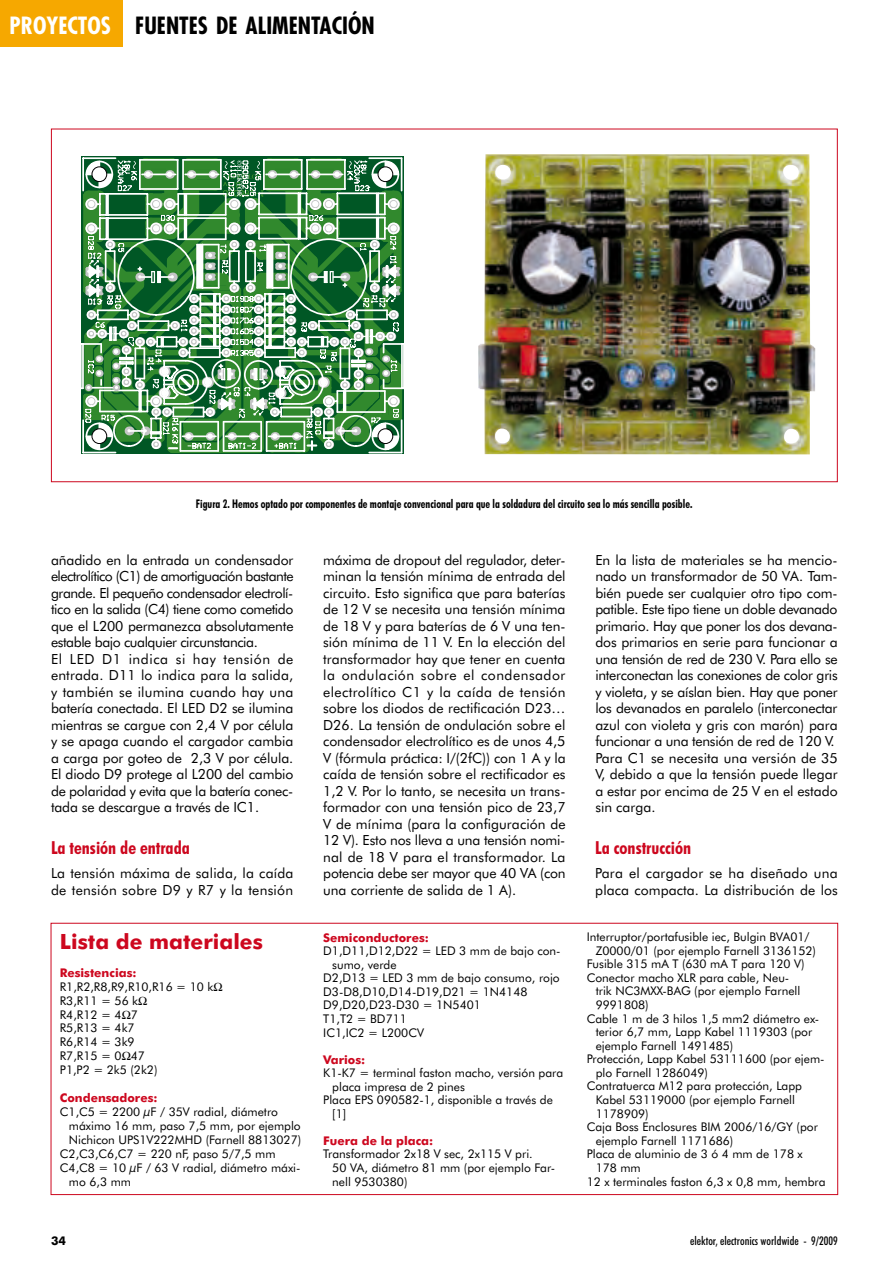
<style>
.page{position:relative;width:893px;height:1263px;background:#fff}
.page>*{position:absolute;margin:0;border:0;box-sizing:border-box;transform-origin:0 0}
.t1{font:700 condensed 23.1px "Futura";color:#000}
.t2{font:700 21px "Futura BT";color:#cd071e}
.t3{font:700 condensed 18px "Futura BT";color:#cd071e}
.t4{font:13.95px/16.5px "Futura BT";letter-spacing:-.005em;color:#000}
.t5{font:13.95px/16.5px "Futura BT";letter-spacing:.015em;color:#000}
.t6{font:12px/14px "Futura BT";color:#000}
.t7{font:700 condensed 12px "Futura BT";color:#000;scale:.9 1}
.t8{font:700 12px "Futura BT";color:#cd071e}
.t9{font:500 condensed 12px "Futura BT";color:#000}
.t10{font:700 12px "Futura BT";color:#000}
.s1{color:#fff}
</style>
<div class="page">
<div style="left:0;top:0;width:123px;height:46px;background:#f6a800"></div>
<svg style="left:81px;top:156px;width:323px;height:298px"></svg>
<div style="left:92px;top:167px;width:15px;height:15px;background:#fff;border-radius:50%"></div>
<div style="left:92px;top:167px;width:15px;height:15px;border:1px solid #000;border-radius:50%"></div>
<div style="left:92px;top:429px;width:15px;height:14px;background:#fff;border-radius:50%"></div>
<div style="left:92px;top:429px;width:15px;height:15px;border:1px solid #000;border-radius:50%"></div>
<div style="left:378px;top:429px;width:15px;height:14px;background:#fff;border-radius:50%"></div>
<div style="left:378px;top:429px;width:15px;height:15px;border:1px solid #000;border-radius:50%"></div>
<div style="left:378px;top:167px;width:15px;height:15px;background:#fff;border-radius:50%"></div>
<div style="left:378px;top:167px;width:15px;height:15px;border:1px solid #000;border-radius:50%"></div>
<img style="left:478px;top:154px;width:337px;height:300px">
<h1 class="t1" style="left:10px;top:11px;width:367px"><span class="s1">PROYECTOS</span> FUENTES DE ALIMENTACIÓN</h1>
<p class="t7" style="left:196px;top:496px;width:553px">Figura 2. Hemos optado por componentes de montaje convencional para que la soldadura del circuito sea lo más sencilla posible.</p>
<p class="t4" style="left:51px;top:551px;width:244px">añadido en la entrada un condensador electrolítico (C1) de amortiguación bastante grande. El pequeño condensador electrolí&shy;tico en la salida (C4) tiene como cometido que el L200 permanezca absolutamente estable bajo cualquier circunstancia.<br>El LED D1 indica si hay tensión de entrada. D11 lo indica para la salida, y también se ilumina cuando hay una batería conectada. El LED D2 se ilumina mientras se cargue con 2,4 V por célula y se apaga cuando el cargador cambia a carga por goteo de 2,3 V por célula.<br>El diodo D9 protege al L200 del cambio de polaridad y evita que la batería conec&shy;tada se descargue a través de IC1.</p>
<p class="t3" style="left:51px;top:837px;width:141px">La tensión de entrada</p>
<p class="t5" style="left:51px;top:865px;width:244px">La tensión máxima de salida, la caída de tensión sobre D9 y R7 y la tensión</p>
<h2 class="t2" style="left:60px;top:929px;width:205px">Lista de materiales</h2>
<p class="t8" style="left:60px;top:965px;width:78px">Resistencias:</p>
<p class="t6" style="left:60px;top:979px;width:155px">R1,R2,R8,R9,R10,R16 = 10 k<br>R3,R11 = 56 k<br>R4,R12 = 4 7<br>R5,R13 = 4k7<br>R6,R14 = 3k9<br>R7,R15 = 0 47<br>P1,P2 = 2k5 (2k2)</p>
<p class="t8" style="left:60px;top:1090px;width:99px">Condensadores:</p>
<p class="t6" style="left:60px;top:1105px;width:220px">C1,C5 = 2200 µF / 35V radial, diámetro</p>
<p class="t6" style="left:69px;top:1118px;width:233px">máximo 16 mm, paso 7,5 mm, por ejemplo</p>
<p class="t6" style="left:69px;top:1132px;width:234px">Nichicon UPS1V222MHD (Farnell 8813027)</p>
<p class="t6" style="left:60px;top:1146px;width:217px">C2,C3,C6,C7 = 220 nF, paso 5/7,5 mm</p>
<p class="t6" style="left:60px;top:1160px;width:242px">C4,C8 = 10 µF / 63 V radial, diámetro máxi-</p>
<p class="t6" style="left:69px;top:1174px;width:64px">mo 6,3 mm</p>
<p class="t4" style="left:323px;top:551px;width:244px;text-align:justify">máxima de dropout del regulador, deter&shy;minan la tensión mínima de entrada del circuito. Esto significa que para baterías de 12 V se necesita una tensión mínima de 18 V y para baterías de 6 V una ten&shy;sión mínima de 11 V. En la elección del transformador hay que tener en cuenta la ondulación sobre el condensador electrolítico C1 y la caída de tensión sobre los diodos de rectificación D23… D26. La tensión de ondulación sobre el condensador electrolítico es de unos 4,5<br>V (fórmula práctica: I/(2fC)) con 1 A y la caída de tensión sobre el rectificador es 1,2 V. Por lo tanto, se necesita un trans&shy;formador con una tensión pico de 23,7<br>V de mínima (para la configuración de 12 V). Esto nos lleva a una tensión nomi&shy;nal de 18 V para el transformador. La potencia debe ser mayor que 40 VA (con una corriente de salida de 1 A).</p>
<p class="t8" style="left:323px;top:930px;width:107px">Semiconductores:</p>
<p class="t6" style="left:323px;top:944px;width:239px">D1,D11,D12,D22 = LED 3 mm de bajo con-</p>
<p class="t6" style="left:332px;top:957px;width:66px">sumo, verde</p>
<p class="t6" style="left:323px;top:971px;width:238px">D2,D13 = LED 3 mm de bajo consumo, rojo</p>
<p class="t6" style="left:323px;top:984px;width:206px">D3-D8,D10,D14-D19,D21 = 1N4148</p>
<p class="t6" style="left:323px;top:998px;width:159px">D9,D20,D23-D30 = 1N5401</p>
<p class="t6" style="left:323px;top:1012px;width:85px">T1,T2 = BD711</p>
<p class="t6" style="left:323px;top:1025px;width:102px">IC1,IC2 = L200CV</p>
<p class="t8" style="left:323px;top:1052px;width:44px">Varios:</p>
<p class="t6" style="left:323px;top:1066px;width:241px">K1-K7 = terminal faston macho, versión para</p>
<p class="t6" style="left:332px;top:1079px;width:134px">placa impresa de 2 pines</p>
<p class="t6" style="left:323px;top:1093px;width:231px">Placa EPS 090582-1, disponible a través de</p>
<p class="t6" style="left:332px;top:1106px;width:15px">[1]</p>
<p class="t8" style="left:323px;top:1133px;width:112px">Fuera de la placa:</p>
<p class="t6" style="left:332px;top:1147px;width:224px;line-height:13.5px;text-indent:-9px">Transformador 2x18 V sec, 2x115 V pri.<br>50 VA, diámetro 81 mm (por ejemplo Far&shy;nell 9530380)</p>
<p class="t4" style="left:595px;top:551px;width:244px">En la lista de materiales se ha mencio&shy;nado un transformador de 50 VA. Tam&shy;bién puede ser cualquier otro tipo com&shy;patible. Este tipo tiene un doble devanado primario. Hay que poner los dos devana&shy;dos primarios en serie para funcionar a una tensión de red de 230 V. Para ello se interconectan las conexiones de color gris y violeta, y se aíslan bien. Hay que poner los devanados en paralelo (interconectar azul con violeta y gris con marón) para funcionar a una tensión de red de 120 V.<br>Para C1 se necesita una versión de 35<br>V, debido a que la tensión puede llegar a estar por encima de 25 V en el estado sin carga.</p>
<p class="t3" style="left:595px;top:837px;width:97px">La construcción</p>
<p class="t4" style="left:595px;top:865px;width:244px">Para el cargador se ha diseñado una placa compacta. La distribución de los</p>
<p class="t6" style="left:587px;top:930px;width:224px">Interruptor/portafusible iec, Bulgin BVA01/</p>
<p class="t6" style="left:596px;top:943px;width:222px">Z0000/01 (por ejemplo Farnell 3136152)</p>
<p class="t6" style="left:587px;top:957px;width:219px">Fusible 315 mA T (630 mA T para 120 V)</p>
<p class="t6" style="left:587px;top:970px;width:204px">Conector macho XLR para cable, Neu-</p>
<p class="t6" style="left:596px;top:984px;width:206px">trik NC3MXX-BAG (por ejemplo Farnell</p>
<p class="t6" style="left:596px;top:998px;width:55px">9991808)</p>
<p class="t6" style="left:587px;top:1011px;width:234px">Cable 1 m de 3 hilos 1,5 mm2 diámetro ex-</p>
<p class="t6" style="left:596px;top:1025px;width:218px">terior 6,7 mm, Lapp Kabel 1119303 (por</p>
<p class="t6" style="left:596px;top:1038px;width:139px">ejemplo Farnell 1491485)</p>
<p class="t6" style="left:587px;top:1052px;width:239px">Protección, Lapp Kabel 53111600 (por ejem-</p>
<p class="t6" style="left:596px;top:1065px;width:114px">plo Farnell 1286049)</p>
<p class="t6" style="left:587px;top:1079px;width:217px">Contratuerca M12 para protección, Lapp</p>
<p class="t6" style="left:596px;top:1093px;width:201px">Kabel 53119000 (por ejemplo Farnell</p>
<p class="t6" style="left:596px;top:1106px;width:55px">1178909)</p>
<p class="t6" style="left:587px;top:1120px;width:233px">Caja Boss Enclosures BIM 2006/16/GY (por</p>
<p class="t6" style="left:596px;top:1133px;width:139px">ejemplo Farnell 1171686)</p>
<p class="t6" style="left:587px;top:1147px;width:218px">Placa de aluminio de 3 ó 4 mm de 178 x</p>
<p class="t6" style="left:596px;top:1160px;width:47px">178 mm</p>
<p class="t6" style="left:587px;top:1174px;width:240px">12 x terminales faston 6,3 x 0,8 mm, hembra</p>
<p class="t10" style="left:51px;top:1233px;width:16px">34</p>
<p class="t9" style="left:690px;top:1233px;width:149px">elektor, electronics worldwide - 9/2009</p>
</div>
